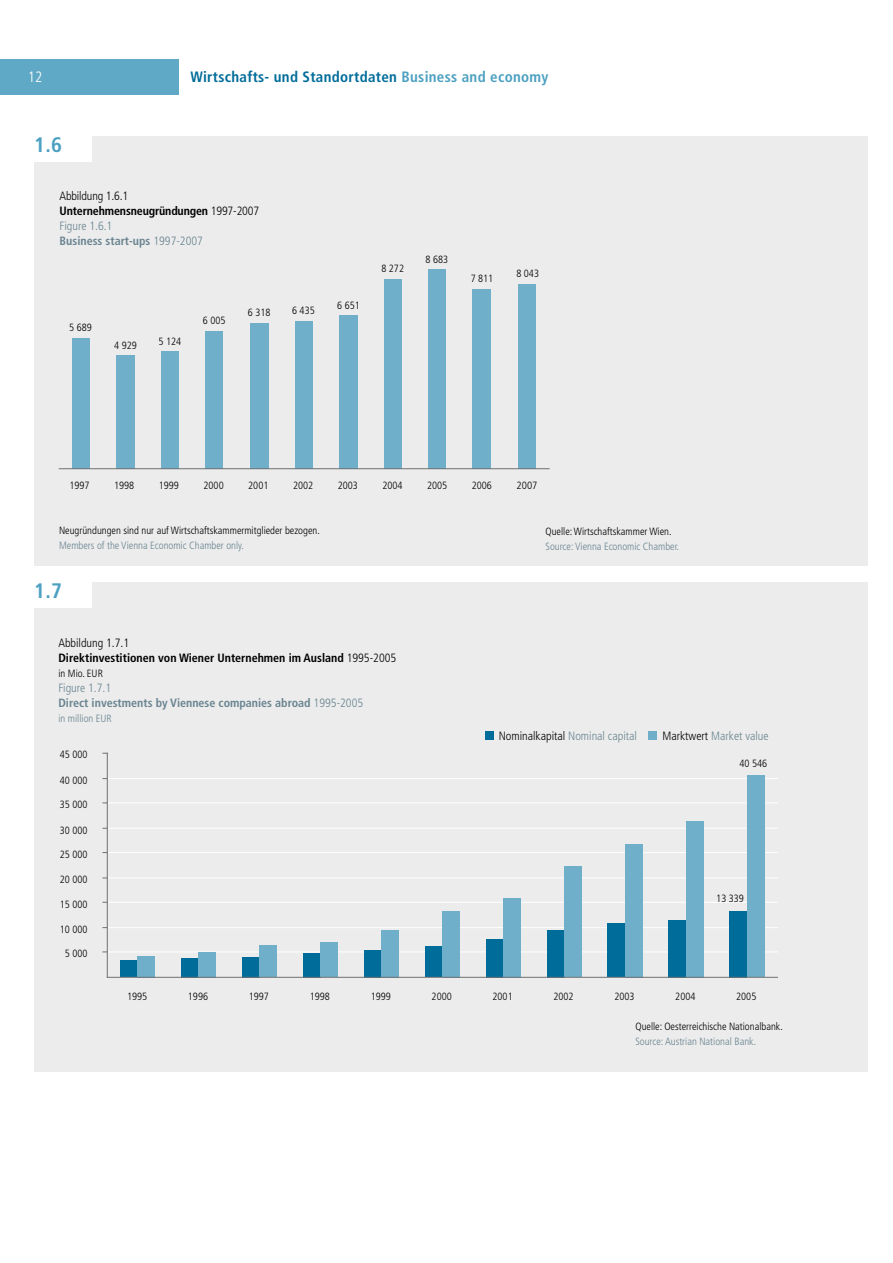
<style>
.page{position:relative;width:893px;height:1263px;background:#fff}
.page>*{position:absolute;margin:0;border:0;box-sizing:border-box;transform-origin:0 0}
.t1{font:700 condensed 21px "Frutiger LT Std";color:#4ba0c1}
.t2{font:700 condensed 15px "Frutiger LT Std";letter-spacing:.02em;color:#006c9a}
.t3{font:300 condensed 15px "Frutiger LT Std";color:#fff}
.t4{font:700 condensed 12px/15px "Frutiger LT Std";color:#000}
.t5{font:700 condensed 12px/15px "Frutiger LT Std";color:#698490}
.t6{font:300 condensed 12px "Frutiger LT Std";color:#000}
.t7{font:300 condensed 12px "Frutiger LT Std";color:#698490}
.t8{font:300 condensed 10.5px "Frutiger LT Std";color:#000}
.t9{font:300 condensed 10.5px "Frutiger LT Std";color:#698490}
.t10{font:300 condensed 10.5px "Frutiger LT Std";color:#000;scale:1.04 1}
.s1{color:#4ba0c1}
.s2{font-weight:300}
.s3{font-weight:300;color:#698490}
.s4{color:#698490}
.s5{color:#000}
</style>
<div class="page">
<div style="left:0;top:60px;width:179px;height:35px;background:#5fa9c6"></div>
<div style="left:34px;top:136px;width:833px;height:430px;background:#ececec"></div>
<div style="left:34px;top:583px;width:833px;height:488px;background:#ececec"></div>
<div style="left:72px;top:338px;width:18px;height:131px;background:#6fafca"></div>
<div style="left:116px;top:356px;width:19px;height:113px;background:#6fafca"></div>
<div style="left:161px;top:351px;width:18px;height:118px;background:#6fafca"></div>
<div style="left:206px;top:331px;width:17px;height:138px;background:#6fafca"></div>
<div style="left:250px;top:323px;width:18px;height:146px;background:#6fafca"></div>
<div style="left:295px;top:321px;width:18px;height:148px;background:#6fafca"></div>
<div style="left:339px;top:316px;width:19px;height:153px;background:#6fafca"></div>
<div style="left:384px;top:279px;width:18px;height:190px;background:#6fafca"></div>
<div style="left:428px;top:270px;width:18px;height:199px;background:#6fafca"></div>
<div style="left:473px;top:289px;width:18px;height:180px;background:#6fafca"></div>
<div style="left:518px;top:284px;width:17px;height:185px;background:#6fafca"></div>
<hr style="left:59px;top:468px;width:490px;height:1px;background:#6f7172">
<div style="left:485px;top:731px;width:9px;height:9px;background:#006c9a"></div>
<div style="left:648px;top:731px;width:9px;height:9px;background:#6fafca"></div>
<hr style="left:107px;top:951px;width:670px;height:1px;background:#fff">
<hr style="left:107px;top:927px;width:670px;height:1px;background:#fff">
<hr style="left:107px;top:902px;width:670px;height:1px;background:#fff">
<hr style="left:107px;top:877px;width:670px;height:1px;background:#fff">
<hr style="left:107px;top:852px;width:670px;height:1px;background:#fff">
<hr style="left:107px;top:828px;width:670px;height:1px;background:#fff">
<hr style="left:107px;top:802px;width:670px;height:1px;background:#fff">
<hr style="left:107px;top:778px;width:670px;height:1px;background:#fff">
<div style="left:120px;top:960px;width:18px;height:17px;background:#006c9a"></div>
<div style="left:181px;top:958px;width:18px;height:19px;background:#006c9a"></div>
<div style="left:242px;top:957px;width:18px;height:20px;background:#006c9a"></div>
<div style="left:303px;top:953px;width:17px;height:24px;background:#006c9a"></div>
<div style="left:364px;top:950px;width:17px;height:27px;background:#006c9a"></div>
<div style="left:425px;top:947px;width:17px;height:30px;background:#006c9a"></div>
<div style="left:486px;top:939px;width:17px;height:38px;background:#006c9a"></div>
<div style="left:547px;top:930px;width:17px;height:47px;background:#006c9a"></div>
<div style="left:608px;top:923px;width:17px;height:54px;background:#006c9a"></div>
<div style="left:669px;top:920px;width:17px;height:57px;background:#006c9a"></div>
<div style="left:730px;top:911px;width:17px;height:66px;background:#006c9a"></div>
<div style="left:138px;top:956px;width:17px;height:21px;background:#6fafca"></div>
<div style="left:199px;top:952px;width:17px;height:25px;background:#6fafca"></div>
<div style="left:260px;top:945px;width:17px;height:32px;background:#6fafca"></div>
<div style="left:320px;top:942px;width:18px;height:35px;background:#6fafca"></div>
<div style="left:381px;top:930px;width:18px;height:47px;background:#6fafca"></div>
<div style="left:442px;top:911px;width:18px;height:66px;background:#6fafca"></div>
<div style="left:503px;top:898px;width:18px;height:79px;background:#6fafca"></div>
<div style="left:564px;top:866px;width:18px;height:111px;background:#6fafca"></div>
<div style="left:625px;top:844px;width:17px;height:133px;background:#6fafca"></div>
<div style="left:686px;top:821px;width:17px;height:156px;background:#6fafca"></div>
<div style="left:747px;top:775px;width:17px;height:202px;background:#6fafca"></div>
<hr style="left:107px;top:753px;width:1px;height:224px;background:#6f7172">
<hr style="left:107px;top:977px;width:670px;height:1px;background:#6f7172">
<div style="left:34px;top:132px;width:57px;height:30px;background:#fff"></div>
<div style="left:34px;top:578px;width:57px;height:30px;background:#fff"></div>
<h2 class="t3" style="left:28px;top:69px;width:16px">12</h2>
<h1 class="t1" style="left:34px;top:132px;width:30px">1.6</h1>
<h2 class="t2" style="left:190px;top:68px;width:359px">Wirtschafts- und Standortdaten <span class="s1">Business and economy</span></h2>
<p class="t4" style="left:60px;top:188px;width:201px"><span class="s2">Abbildung 1.6.1<br></span>Unternehmensneugründungen <span class="s2">1997-2007<br></span><span class="s3">Figure 1.6.1<br></span><span class="s4">Business start-ups</span> <span class="s3">1997-2007</span></p>
<p class="t8" style="left:69px;top:321px;width:24px">5 689</p>
<p class="t8" style="left:114px;top:339px;width:24px">4 929</p>
<p class="t8" style="left:159px;top:335px;width:24px">5 124</p>
<p class="t8" style="left:203px;top:315px;width:24px">6 005</p>
<p class="t8" style="left:248px;top:307px;width:24px">6 318</p>
<p class="t8" style="left:292px;top:304px;width:24px">6 435</p>
<p class="t8" style="left:337px;top:299px;width:24px">6 651</p>
<p class="t8" style="left:381px;top:263px;width:24px">8 272</p>
<p class="t8" style="left:426px;top:253px;width:24px">8 683</p>
<p class="t8" style="left:471px;top:273px;width:24px">7 811</p>
<p class="t8" style="left:516px;top:268px;width:24px">8 043</p>
<p class="t8" style="left:69px;top:479px;width:22px">1997</p>
<p class="t8" style="left:114px;top:479px;width:22px">1998</p>
<p class="t8" style="left:159px;top:479px;width:22px">1999</p>
<p class="t8" style="left:204px;top:479px;width:22px">2000</p>
<p class="t8" style="left:248px;top:479px;width:22px">2001</p>
<p class="t8" style="left:293px;top:479px;width:22px">2002</p>
<p class="t8" style="left:338px;top:479px;width:22px">2003</p>
<p class="t8" style="left:382px;top:479px;width:22px">2004</p>
<p class="t8" style="left:427px;top:479px;width:22px">2005</p>
<p class="t8" style="left:472px;top:479px;width:22px">2006</p>
<p class="t10" style="left:517px;top:479px;width:22px">2007</p>
<p class="t8" style="left:59px;top:524px;width:262px">Neugründungen sind nur auf Wirtschaftskammermitglieder bezogen.</p>
<p class="t9" style="left:59px;top:539px;width:187px">Members of the Vienna Economic Chamber only.</p>
<h1 class="t1" style="left:34px;top:579px;width:30px">1.7</h1>
<p class="t8" style="left:545px;top:526px;width:128px">Quelle: Wirtschaftskammer Wien.</p>
<p class="t9" style="left:545px;top:541px;width:135px">Source: Vienna Economic Chamber.</p>
<p class="t4" style="left:58px;top:635px;width:339px"><span class="s2">Abbildung 1.7.1<br></span>Direktinvestitionen von Wiener Unternehmen im Ausland <span class="s2">1995-2005</span></p>
<p class="t8" style="left:58px;top:667px;width:46px">in Mio. EUR</p>
<p class="t5" style="left:58px;top:680px;width:306px"><span class="s2">Figure 1.7.1<br></span>Direct investments by Viennese companies abroad <span class="s2">1995-2005</span></p>
<p class="t9" style="left:58px;top:712px;width:55px">in million EUR</p>
<p class="t8" style="left:60px;top:749px;width:29px">45 000</p>
<p class="t8" style="left:60px;top:774px;width:29px">40 000</p>
<p class="t8" style="left:60px;top:798px;width:29px">35 000</p>
<p class="t8" style="left:60px;top:824px;width:29px">30 000</p>
<p class="t8" style="left:60px;top:848px;width:29px">25 000</p>
<p class="t8" style="left:60px;top:874px;width:29px">20 000</p>
<p class="t8" style="left:60px;top:898px;width:29px">15 000</p>
<p class="t8" style="left:60px;top:923px;width:29px">10 000</p>
<p class="t8" style="left:65px;top:948px;width:24px">5 000</p>
<p class="t6" style="left:499px;top:729px;width:140px">Nominalkapital <span class="s4">Nominal capital</span></p>
<p class="t7" style="left:662px;top:729px;width:108px"><span class="s5">Marktwert</span> Market value</p>
<p class="t8" style="left:739px;top:757px;width:29px">40 546</p>
<p class="t8" style="left:716px;top:892px;width:29px">13 339</p>
<p class="t8" style="left:127px;top:990px;width:22px">1995</p>
<p class="t8" style="left:188px;top:990px;width:22px">1996</p>
<p class="t8" style="left:249px;top:990px;width:22px">1997</p>
<p class="t8" style="left:310px;top:990px;width:22px">1998</p>
<p class="t8" style="left:371px;top:990px;width:22px">1999</p>
<p class="t8" style="left:432px;top:990px;width:22px">2000</p>
<p class="t8" style="left:493px;top:990px;width:22px">2001</p>
<p class="t8" style="left:553px;top:990px;width:22px">2002</p>
<p class="t8" style="left:614px;top:990px;width:22px">2003</p>
<p class="t8" style="left:675px;top:990px;width:22px">2004</p>
<p class="t8" style="left:736px;top:990px;width:22px">2005</p>
<p class="t8" style="left:635px;top:1020px;width:149px">Quelle: Oesterreichische Nationalbank.</p>
<p class="t9" style="left:635px;top:1035px;width:122px">Source: Austrian National Bank.</p>
</div>
